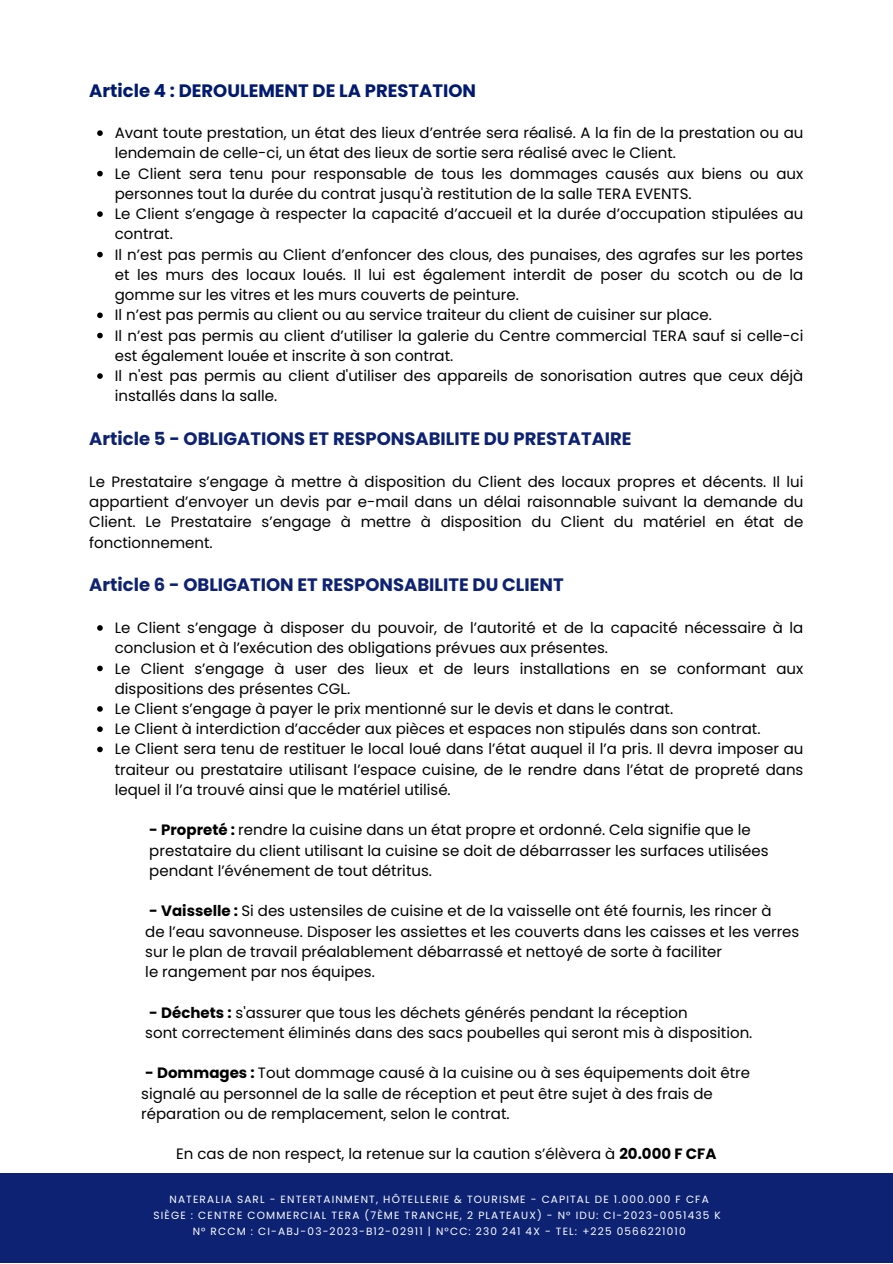
<style>
.page{position:relative;width:893px;height:1264px;background:#fff}
.page>*{position:absolute;margin:0;border:0;box-sizing:border-box;transform-origin:0 0}
.t1{font:700 18px "Poppins";color:#0d2273}
.t2{font:700 18px "Poppins";color:#011a70}
.t3{font:15px/20.2px "Poppins";color:#000}
.t4{font:10.5px "Poppins";letter-spacing:.11em;color:#fff}
.s1{font-weight:700}
</style>
<div class="page">
<svg style="left:97px;top:130px;width:6px;height:6px"></svg>
<svg style="left:97px;top:171px;width:6px;height:5px"></svg>
<svg style="left:97px;top:211px;width:6px;height:6px"></svg>
<svg style="left:97px;top:252px;width:6px;height:5px"></svg>
<svg style="left:97px;top:312px;width:6px;height:6px"></svg>
<svg style="left:97px;top:333px;width:6px;height:5px"></svg>
<svg style="left:97px;top:373px;width:6px;height:6px"></svg>
<svg style="left:97px;top:625px;width:6px;height:5px"></svg>
<svg style="left:97px;top:665px;width:6px;height:6px"></svg>
<svg style="left:97px;top:706px;width:6px;height:5px"></svg>
<svg style="left:97px;top:726px;width:6px;height:6px"></svg>
<svg style="left:97px;top:746px;width:6px;height:6px"></svg>
<div style="left:0;top:1173px;width:892px;height:89px;background:#0d2273"></div>
<p class="t2" style="left:89px;top:78px;width:388px">Article 4 : DEROULEMENT DE LA PRESTATION</p>
<p class="t3" style="left:115px;top:123px;width:690px">Avant toute prestation, un état des lieux d’entrée sera réalisé. A la fin de la prestation ou au lendemain de celle-ci, un état des lieux de sortie sera réalisé avec le Client.</p>
<p class="t3" style="left:115px;top:163px;width:690px">Le Client sera tenu pour responsable de tous les dommages causés aux biens ou aux personnes tout la durée du contrat jusqu'à restitution de la salle TERA EVENTS.</p>
<p class="t3" style="left:115px;top:204px;width:690px">Le Client s’engage à respecter la capacité d’accueil et la durée d’occupation stipulées au contrat.</p>
<p class="t3" style="left:115px;top:244px;width:690px;text-align:justify">Il n’est pas permis au Client d’enfoncer des clous, des punaises, des agrafes sur les portes et les murs des locaux loués. Il lui est également interdit de poser du scotch ou de la gomme sur les vitres et les murs couverts de peinture.</p>
<p class="t3" style="left:115px;top:305px;width:598px">Il n’est pas permis au client ou au service traiteur du client de cuisiner sur place.</p>
<p class="t3" style="left:115px;top:325px;width:690px">Il n’est pas permis au client d’utiliser la galerie du Centre commercial TERA sauf si celle-ci est également louée et inscrite à son contrat.</p>
<p class="t3" style="left:115px;top:366px;width:690px">Il n'est pas permis au client d'utiliser des appareils de sonorisation autres que ceux déjà installés dans la salle.</p>
<p class="t1" style="left:89px;top:426px;width:544px">Article 5 - OBLIGATIONS ET RESPONSABILITE DU PRESTATAIRE</p>
<p class="t3" style="left:89px;top:471px;width:715px;text-align:justify">Le Prestataire s’engage à mettre à disposition du Client des locaux propres et décents. Il lui appartient d’envoyer un devis par e-mail dans un délai raisonnable suivant la demande du Client. Le Prestataire s’engage à mettre à disposition du Client du matériel en état de fonctionnement.</p>
<p class="t1" style="left:89px;top:572px;width:476px">Article 6 - OBLIGATION ET RESPONSABILITE DU CLIENT</p>
<p class="t3" style="left:115px;top:617px;width:690px">Le Client s’engage à disposer du pouvoir, de l’autorité et de la capacité nécessaire à la conclusion et à l’exécution des obligations prévues aux présentes.</p>
<p class="t3" style="left:115px;top:658px;width:690px">Le Client s’engage à user des lieux et de leurs installations en se conformant aux dispositions des présentes CGL.</p>
<p class="t3" style="left:115px;top:698px;width:560px">Le Client s’engage à payer le prix mentionné sur le devis et dans le contrat.</p>
<p class="t3" style="left:115px;top:719px;width:647px">Le Client à interdiction d’accéder aux pièces et espaces non stipulés dans son contrat.</p>
<p class="t3" style="left:115px;top:739px;width:690px;text-align:justify">Le Client sera tenu de restituer le local loué dans l’état auquel il l’a pris. Il devra imposer au traiteur ou prestataire utilisant l’espace cuisine, de le rendre dans l’état de propreté dans lequel il l’a trouvé ainsi que le matériel utilisé.</p>
<p class="t3" style="left:149px;top:820px;width:603px"><span class="s1">- Propreté :</span> rendre la cuisine dans un état propre et ordonné. Cela signifie que le</p>
<p class="t3" style="left:149px;top:840px;width:620px">prestataire du client utilisant la cuisine se doit de débarrasser les surfaces utilisées</p>
<p class="t3" style="left:149px;top:860px;width:284px">pendant l’événement de tout détritus.</p>
<p class="t3" style="left:149px;top:901px;width:623px"><span class="s1">- Vaisselle :</span> Si des ustensiles de cuisine et de la vaisselle ont été fournis, les rincer à</p>
<p class="t3" style="left:145px;top:921px;width:655px">de l’eau savonneuse. Disposer les assiettes et les couverts dans les caisses et les verres</p>
<p class="t3" style="left:145px;top:941px;width:578px">sur le plan de travail préalablement débarrassé et nettoyé de sorte à faciliter</p>
<p class="t3" style="left:145px;top:961px;width:231px">le rangement par nos équipes.</p>
<p class="t3" style="left:149px;top:1002px;width:540px"><span class="s1">- Déchets :</span> s'assurer que tous les déchets générés pendant la réception</p>
<p class="t3" style="left:145px;top:1022px;width:608px">sont correctement éliminés dans des sacs poubelles qui seront mis à disposition.</p>
<p class="t3" style="left:145px;top:1062px;width:606px"><span class="s1">- Dommages :</span> Tout dommage causé à la cuisine ou à ses équipements doit être</p>
<p class="t3" style="left:141px;top:1083px;width:573px">signalé au personnel de la salle de réception et peut être sujet à des frais de</p>
<p class="t3" style="left:141px;top:1103px;width:370px">réparation ou de remplacement, selon le contrat.</p>
<p class="t3" style="left:176px;top:1143px;width:541px">En cas de non respect, la retenue sur la caution s’élèvera à <span class="s1">20.000 F CFA</span></p>
<p class="t4" style="left:169px;top:1192px;width:540px">NATERALIA SARL - ENTERTAINMENT, HÔTELLERIE &amp; TOURISME - CAPITAL DE 1.000.000 F CFA</p>
<p class="t4" style="left:153px;top:1207px;width:568px">SIÈGE : CENTRE COMMERCIAL TERA (7ÈME TRANCHE, 2 PLATEAUX) - N° IDU: CI-2023-0051435 K</p>
<p class="t4" style="left:193px;top:1223px;width:494px">N° RCCM : CI-ABJ-03-2023-B12-02911 | N°CC: 230 241 4X - TEL: +225 0566221010</p>
</div>
